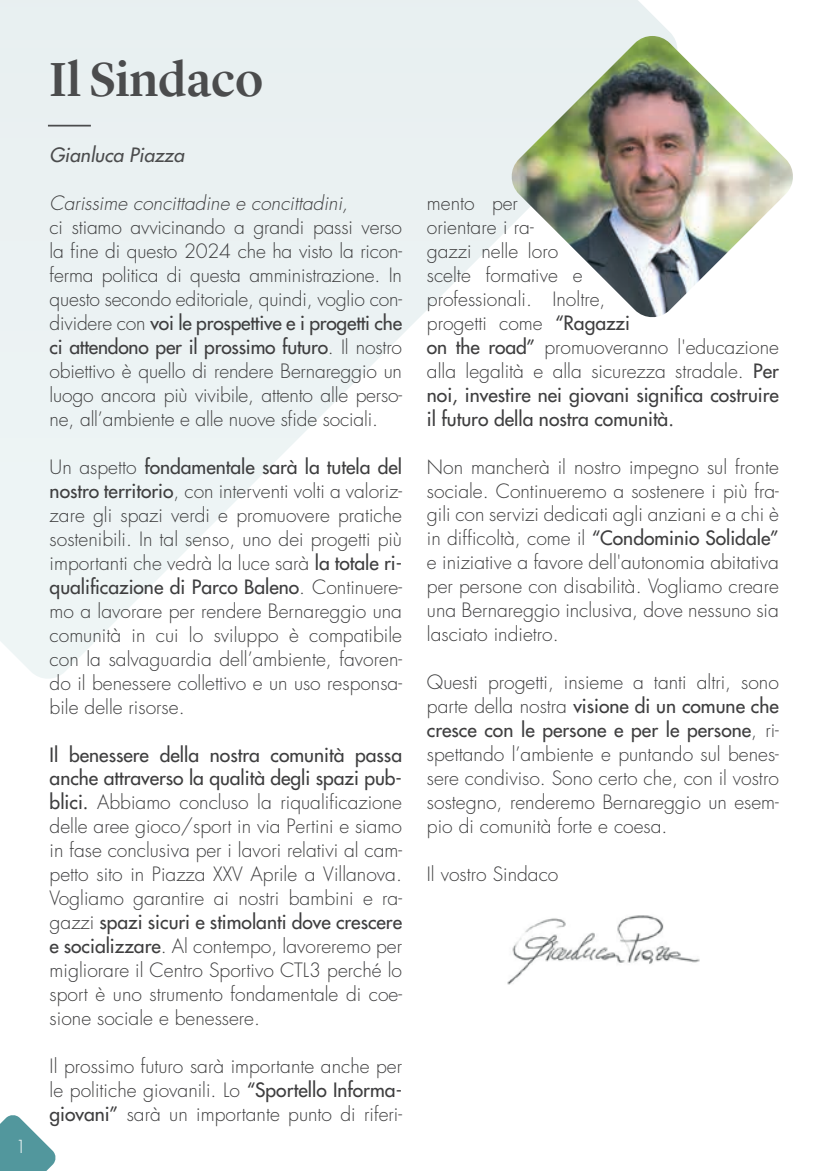
<style>
.page{position:relative;width:829px;height:1171px;background:#fff}
.page>*{position:absolute;margin:0;border:0;box-sizing:border-box;transform-origin:0 0}
.t1{font:500 49px "Lyon Display Web";color:#4b4c4d}
.t2{font:300 19.25px/24px "Futura Std";color:#3e3e3f;text-align:justify}
.t3{font:italic 300 19.25px "Futura Std";color:#3e3e3f}
.t4{font:italic 500 19.25px "Futura Std";color:#4b4c4d}
.t5{font:300 17.5px "Futura Std";color:#fff}
.s1{font-weight:500}
</style>
<div class="page">
<svg style="left:0;top:1115px;width:56px;height:56px"></svg>
<svg style="left:0;top:0;width:673px;height:679px"></svg>
<img style="left:509px;top:36px;width:284px;height:283px">
<hr style="left:48px;top:125px;width:43px;height:1px;background:#4b4c4d">
<img style="left:507px;top:915px;width:193px;height:70px">
<p class="t5" style="left:15px;top:1136px;width:12px">1</p>
<h1 class="t1" style="left:50px;top:59px;width:215px">Il Sindaco</h1>
<p class="t4" style="left:50px;top:143px;width:136px">Gianluca Piazza</p>
<p class="t3" style="left:50px;top:191px;width:300px">Carissime concittadine e concittadini,</p>
<p class="t2" style="left:50px;top:216px;width:354px">ci stiamo avvicinando a grandi passi verso la fine di questo 2024 che ha visto la ricon&shy;ferma politica di questa amministrazione. In questo secondo editoriale, quindi, voglio con&shy;dividere con <span class="s1">voi le prospettive e i progetti che ci attendono per il prossimo futuro</span>. Il nostro obiettivo è quello di rendere Bernareggio un luogo ancora più vivibile, attento alle perso&shy;ne, all’ambiente e alle nuove sfide sociali.</p>
<p class="t2" style="left:50px;top:455px;width:354px">Un aspetto <span class="s1">fondamentale sarà la tutela del nostro territorio</span>, con interventi volti a valoriz&shy;zare gli spazi verdi e promuovere pratiche sostenibili. In tal senso, uno dei progetti più importanti che vedrà la luce sarà <span class="s1">la totale ri&shy;qualificazione di Parco Baleno</span>. Continuere&shy;mo a lavorare per rendere Bernareggio una comunità in cui lo sviluppo è compatibile con la salvaguardia dell’ambiente, favoren&shy;do il benessere collettivo e un uso responsa&shy;bile delle risorse.</p>
<p class="t2" style="left:50px;top:743px;width:354px"><span class="s1">Il benessere della nostra comunità passa anche attraverso la qualità degli spazi pub&shy;blici.</span> Abbiamo concluso la riqualificazione delle aree gioco/sport in via Pertini e siamo in fase conclusiva per i lavori relativi al cam&shy;petto sito in Piazza XXV Aprile a Villanova.<br>Vogliamo garantire ai nostri bambini e ra&shy;gazzi <span class="s1">spazi sicuri e stimolanti dove crescere e socializzare</span>. Al contempo, lavoreremo per migliorare il Centro Sportivo CTL3 perché lo sport è uno strumento fondamentale di coe&shy;sione sociale e benessere.</p>
<p class="t2" style="left:50px;top:1054px;width:354px">Il prossimo futuro sarà importante anche per le politiche giovanili. Lo <span class="s1">“Sportello Informa&shy;giovani”</span> sarà un importante punto di riferi-</p>
<p class="t2" style="left:427px;top:191px;width:353px;text-align:left">mento per<br>orientare i ra-<br>gazzi nelle loro<br>scelte formative e<br>professionali. Inoltre,<br>progetti come <span class="s1">“Ragazzi<br>on the road”</span> promuoveranno l'educazione alla legalità e alla sicurezza stradale. <span class="s1">Per noi, investire nei giovani significa costruire il futuro della nostra comunità.</span></p>
<p class="t2" style="left:427px;top:455px;width:353px">Non mancherà il nostro impegno sul fronte sociale. Continueremo a sostenere i più fra&shy;gili con servizi dedicati agli anziani e a chi è in difficoltà, come il <span class="s1">“Condominio Solidale” </span>e iniziative a favore dell'autonomia abitativa per persone con disabilità. Vogliamo creare una Bernareggio inclusiva, dove nessuno sia lasciato indietro.</p>
<p class="t2" style="left:427px;top:671px;width:353px">Questi progetti, insieme a tanti altri, sono parte della nostra <span class="s1">visione di un comune che cresce con le persone e per le persone</span>, ri&shy;spettando l’ambiente e puntando sul benes&shy;sere condiviso. Sono certo che, con il vostro sostegno, renderemo Bernareggio un esem&shy;pio di comunità forte e coesa.</p>
<p class="t2" style="left:427px;top:862px;width:133px">Il vostro Sindaco</p>
</div>
